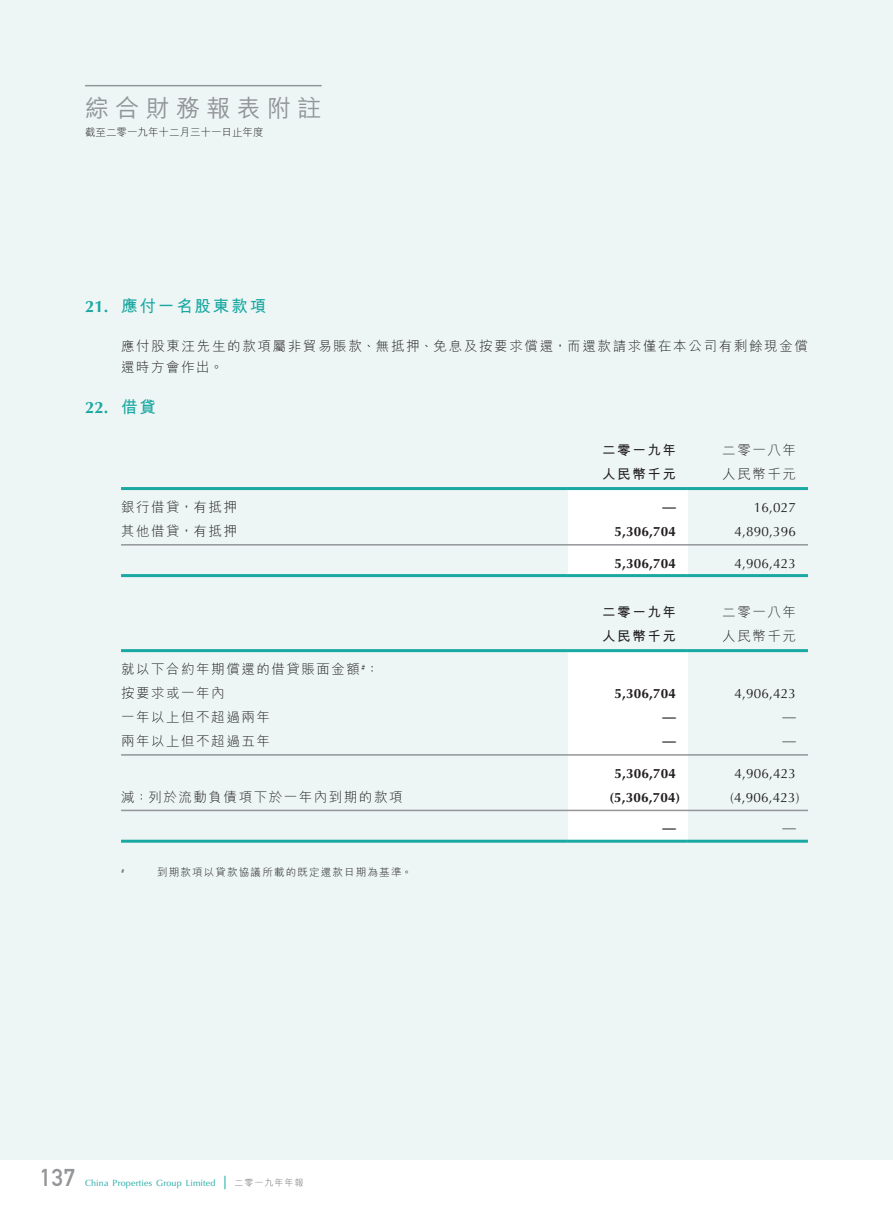
<style>
.page{position:relative;width:893px;height:1212px;background:#fff}
.page>*{position:absolute;margin:0;border:0;box-sizing:border-box;transform-origin:0 0}
.t1{font:500 24px "M Hei HK";letter-spacing:.265em;color:#939598}
.t2{font:24px "DIN Mittelschrift Std";color:#939598}
._03_H1{font:700 16.5px "M Hei HK";letter-spacing:.115em;color:#1aa8a2}
._03_H1-2{font:700 16.5px "Optima LT Std";color:#1aa8a2}
._15_Table_Stub{font:300 13.5px "M Hei HK";letter-spacing:.115em;color:#231f20}
._01_Body_Text{font:13.5px "Optima LT Std";letter-spacing:.015em;color:#231f20}
._12___P2{font:300 13.5px/21px "M Hei HK";letter-spacing:.125em;color:#231f20}
._01_Body_Text-2{font:700 13.5px "Optima LT Std";letter-spacing:.015em;color:#231f20}
._01_Body_Text-3{font:300 13.5px "M Hei HK";letter-spacing:.115em;color:#231f20}
._01_Body_Text-4{font:700 13.5px "M Hei HK";letter-spacing:.115em;color:#231f20}
._22____IN2__Note{font:300 10.5px "M Hei HK";letter-spacing:.115em;color:#231f20}
._22____IN2__Note-2{font:300 10.5px "M Hei HK";color:#231f20}
.t3{font:9px "Optima LT Std";letter-spacing:.015em;color:#1aa8a2}
.t4{font:300 9px "M Hei HK";letter-spacing:.115em;color:#6c6d70}
._15_Table_Stub-2{font:7.8px "Optima LT Std";color:#231f20}
._22____IN2__Note-3{font:6.15px "Optima LT Std";color:#231f20}
</style>
<div class="page">
<div style="left:0;top:0;width:893px;height:1159px;background:#edf6f5"></div>
<hr style="left:85px;top:85px;width:237px;height:1px;background:#939598">
<svg style="left:225px;top:1176px;width:1px;height:13px"></svg>
<div style="left:568px;top:491px;width:120px;height:83px;background:#fff"></div>
<hr style="left:121px;top:487px;width:447px;height:3px;background:#1aa8a2">
<hr style="left:568px;top:487px;width:120px;height:3px;background:#1aa8a2">
<hr style="left:688px;top:487px;width:120px;height:3px;background:#1aa8a2">
<hr style="left:121px;top:544px;width:447px;height:1px;background:#939598">
<hr style="left:568px;top:544px;width:120px;height:1px;background:#939598">
<hr style="left:688px;top:544px;width:120px;height:1px;background:#939598">
<hr style="left:121px;top:574px;width:447px;height:3px;background:#1aa8a2">
<hr style="left:568px;top:574px;width:120px;height:3px;background:#1aa8a2">
<hr style="left:688px;top:574px;width:120px;height:3px;background:#1aa8a2">
<div style="left:568px;top:652px;width:120px;height:188px;background:#fff"></div>
<hr style="left:121px;top:649px;width:447px;height:3px;background:#1aa8a2">
<hr style="left:568px;top:649px;width:120px;height:3px;background:#1aa8a2">
<hr style="left:688px;top:649px;width:120px;height:3px;background:#1aa8a2">
<hr style="left:121px;top:754px;width:447px;height:2px;background:#939598">
<hr style="left:568px;top:754px;width:120px;height:2px;background:#939598">
<hr style="left:688px;top:754px;width:120px;height:2px;background:#939598">
<hr style="left:121px;top:810px;width:447px;height:1px;background:#939598">
<hr style="left:568px;top:810px;width:120px;height:1px;background:#939598">
<hr style="left:688px;top:810px;width:120px;height:1px;background:#939598">
<hr style="left:121px;top:840px;width:447px;height:3px;background:#1aa8a2">
<hr style="left:568px;top:840px;width:120px;height:3px;background:#1aa8a2">
<hr style="left:688px;top:840px;width:120px;height:3px;background:#1aa8a2">
<h1 class="t1" style="left:85px;top:91px;width:238px">綜合財務報表附註</h1>
<p class="_22____IN2__Note-2" style="left:85px;top:124px;width:180px">截至二零一九年十二月三十一日止年度</p>
<p class="_03_H1-2" style="left:85px;top:297px;width:25px">21.</p>
<p class="_03_H1-2" style="left:85px;top:398px;width:25px">22.</p>
<p class="_03_H1" style="left:121px;top:294px;width:147px">應付一名股東款項</p>
<p class="_12___P2" style="left:121px;top:335px;width:689px">應付股東汪先生的款項屬非貿易賬款、無抵押、免息及按要求償還，而還款請求僅在本公司有剩餘現金償還時方會作出。</p>
<p class="_03_H1" style="left:121px;top:395px;width:36px">借貸</p>
<p class="_15_Table_Stub" style="left:121px;top:498px;width:118px">銀行借貸，有抵押</p>
<p class="_15_Table_Stub" style="left:121px;top:522px;width:118px">其他借貸，有抵押</p>
<p class="_15_Table_Stub" style="left:121px;top:660px;width:259px">就以下合約年期償還的借貸賬面金額：</p>
<p class="_15_Table_Stub-2" style="left:361px;top:663px;width:6px">#</p>
<p class="_15_Table_Stub" style="left:121px;top:684px;width:105px">按要求或一年內</p>
<p class="_15_Table_Stub" style="left:121px;top:708px;width:150px">一年以上但不超過兩年</p>
<p class="_15_Table_Stub" style="left:121px;top:732px;width:150px">兩年以上但不超過五年</p>
<p class="_15_Table_Stub" style="left:121px;top:787px;width:283px">減：列於流動負債項下於一年內到期的款項</p>
<p class="_01_Body_Text-4" style="left:602px;top:440px;width:75px">二零一九年</p>
<p class="_01_Body_Text-3" style="left:722px;top:441px;width:75px">二零一八年</p>
<p class="_01_Body_Text-4" style="left:602px;top:464px;width:75px">人民幣千元</p>
<p class="_01_Body_Text-3" style="left:722px;top:465px;width:75px">人民幣千元</p>
<p class="_01_Body_Text-2" style="left:662px;top:498px;width:15px">—</p>
<p class="_01_Body_Text" style="left:754px;top:500px;width:44px">16,027</p>
<p class="_01_Body_Text-2" style="left:614px;top:524px;width:63px">5,306,704</p>
<p class="_01_Body_Text" style="left:734px;top:524px;width:63px">4,890,396</p>
<p class="_01_Body_Text-2" style="left:614px;top:555px;width:63px">5,306,704</p>
<p class="_01_Body_Text" style="left:734px;top:555px;width:63px">4,906,423</p>
<p class="_01_Body_Text-4" style="left:602px;top:603px;width:75px">二零一九年</p>
<p class="_01_Body_Text-3" style="left:722px;top:603px;width:75px">二零一八年</p>
<p class="_01_Body_Text-4" style="left:602px;top:627px;width:75px">人民幣千元</p>
<p class="_01_Body_Text-3" style="left:722px;top:627px;width:75px">人民幣千元</p>
<p class="_01_Body_Text-2" style="left:614px;top:686px;width:63px">5,306,704</p>
<p class="_01_Body_Text" style="left:734px;top:686px;width:63px">4,906,423</p>
<p class="_01_Body_Text-2" style="left:662px;top:709px;width:15px">—</p>
<p class="_01_Body_Text" style="left:782px;top:709px;width:15px">—</p>
<p class="_01_Body_Text-2" style="left:662px;top:733px;width:15px">—</p>
<p class="_01_Body_Text" style="left:782px;top:733px;width:15px">—</p>
<p class="_01_Body_Text-2" style="left:614px;top:765px;width:63px">5,306,704</p>
<p class="_01_Body_Text" style="left:734px;top:765px;width:63px">4,906,423</p>
<p class="_01_Body_Text-2" style="left:609px;top:789px;width:72px">)5,306,704(</p>
<p class="_01_Body_Text" style="left:730px;top:789px;width:71px">)4,906,423(</p>
<p class="_01_Body_Text-2" style="left:662px;top:820px;width:15px">—</p>
<p class="_01_Body_Text" style="left:782px;top:820px;width:15px">—</p>
<p class="_22____IN2__Note-3" style="left:121px;top:867px;width:5px">#</p>
<p class="_22____IN2__Note" style="left:157px;top:865px;width:257px">到期款項以貸款協議所載的既定還款日期為基準。</p>
<h1 class="t2" style="left:40px;top:1163px;width:37px">137</h1>
<p class="t3" style="left:85px;top:1177px;width:132px">China Properties Group Limited</p>
<p class="t4" style="left:234px;top:1176px;width:71px">二零一九年年報</p>
</div>
